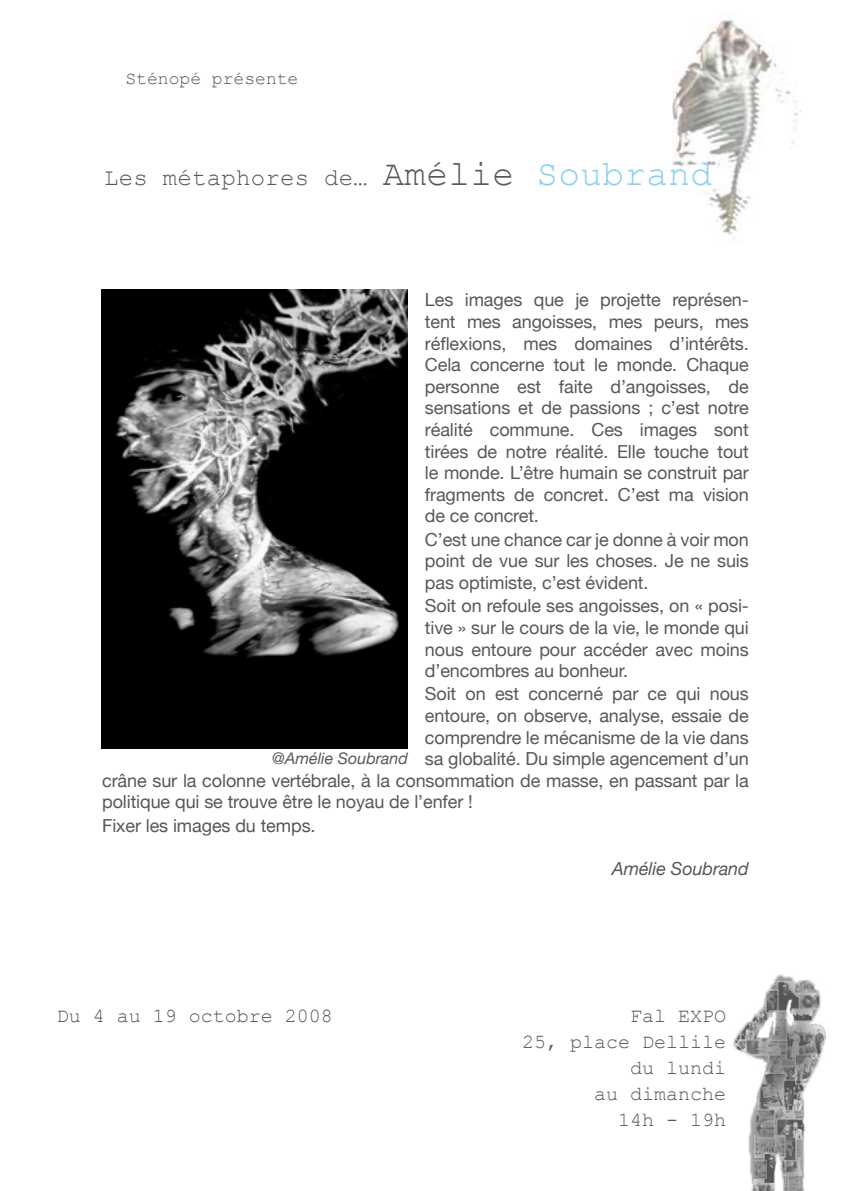
<style>
.page{position:relative;width:851px;height:1191px;background:#fff}
.page>*{position:absolute;margin:0;border:0;box-sizing:border-box;transform-origin:0 0}
.t1{font:24px "Courier New";letter-spacing:.01em;color:#58585a}
.t2{font:20px/26px "Courier New";color:#58585a;text-align:right}
.t3{font:18px/21.6px "Helvetica Neue";letter-spacing:-.005em;color:#58585a;text-align:justify}
.t4{font:18px "Courier New";color:#58585a}
.t5{font:italic 18px "Helvetica Neue";letter-spacing:-.005em;color:#58585a}
.t6{font:italic 16px "Helvetica Neue";color:#58585a}
.s1{font-size:36px}
.s2{font-size:36px;color:#87d1f1}
.s3{font-style:normal}
</style>
<div class="page">
<img style="left:672px;top:19px;width:129px;height:220px">
<img style="left:733px;top:974px;width:93px;height:217px">
<img style="left:101px;top:289px;width:307px;height:459px">
<p class="t4" style="left:125px;top:67px;width:174px">Sténopé présente</p>
<h1 class="t1" style="left:104px;top:163px;width:609px">Les métaphores de… <span class="s1">Amélie</span> <span class="s2">Soubrand</span></h1>
<p class="t3" style="left:425px;top:289px;width:325px">Les images que je projette représen&shy;tent mes angoisses, mes peurs, mes réflexions, mes domaines d’intérêts.<br>Cela concerne tout le monde. Chaque personne est faite d’angoisses, de sensations et de passions ; c’est notre réalité commune. Ces images sont tirées de notre réalité. Elle touche tout le monde. L’être humain se construit par fragments de concret. C’est ma vision de ce concret.</p>
<p class="t3" style="left:425px;top:528px;width:325px">C’est une chance car je donne à voir mon point de vue sur les choses. Je ne suis pas optimiste, c’est évident.</p>
<p class="t3" style="left:425px;top:595px;width:325px">Soit on refoule ses angoisses, on « posi&shy;tive » sur le cours de la vie, le monde qui nous entoure pour accéder avec moins d’encombres au bonheur.</p>
<p class="t3" style="left:425px;top:683px;width:325px">Soit on est concerné par ce qui nous</p>
<p class="t3" style="left:425px;top:704px;width:325px">entoure, on observe, analyse, essaie de</p>
<p class="t3" style="left:425px;top:726px;width:325px">comprendre le mécanisme de la vie dans</p>
<p class="t3" style="left:425px;top:748px;width:325px">sa globalité. Du simple agencement d’un</p>
<p class="t3" style="left:102px;top:769px;width:648px">crâne sur la colonne vertébrale, à la consommation de masse, en passant par la</p>
<p class="t3" style="left:102px;top:791px;width:372px">politique qui se trouve être le noyau de l’enfer !</p>
<p class="t3" style="left:102px;top:814px;width:215px">Fixer les images du temps.</p>
<p class="t5" style="left:611px;top:857px;width:138px">Amélie Soubrand</p>
<p class="t6" style="left:272px;top:748px;width:137px"><span class="s3">@</span>Amélie Soubrand</p>
<p class="t2" style="left:57px;top:1001px;width:278px">Du 4 au 19 octobre 2008</p>
<p class="t2" style="left:522px;top:1002px;width:206px">Fal EXPO<br>25, place Dellile du lundi<br>au dimanche<br>14h - 19h</p>
</div>
